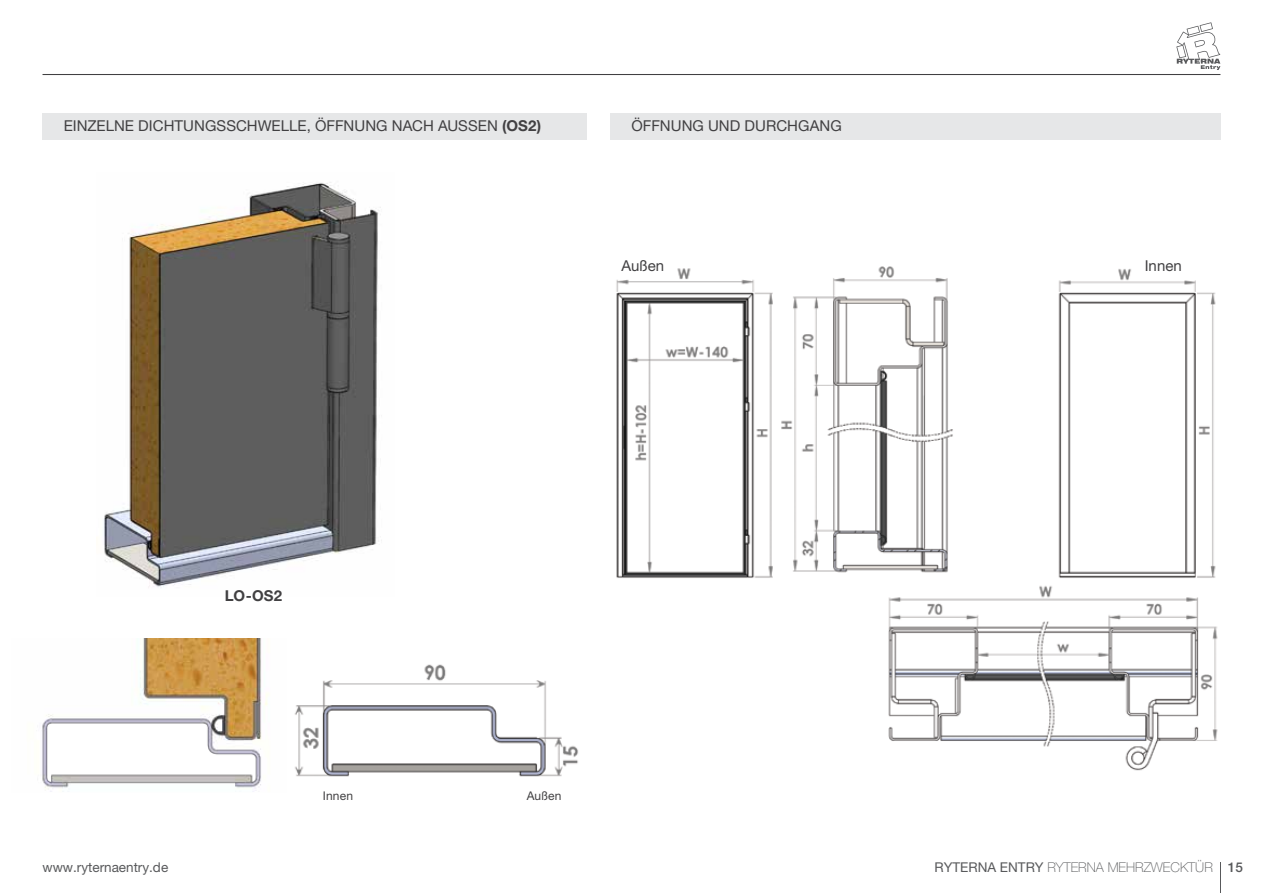
<style>
.page{position:relative;width:1263px;height:893px;background:#fff}
.page>*{position:absolute;margin:0;border:0;box-sizing:border-box;transform-origin:0 0}
.t1{font:15px "Helvetica Neue LT Pro";color:#414042}
.t2{font:700 15px "Helvetica Neue LT Pro";color:#414042}
.t3{font:100 13.5px "Helvetica Neue LT Pro";color:#58595b}
.t4{font:13.5px "Helvetica Neue LT Pro";color:#58595b}
.t5{font:12px "Helvetica Neue LT Pro";letter-spacing:.01em;color:#414042}
.s1{font-weight:700}
.s2{font-weight:400}
.s3{font-weight:500}
</style>
<div class="page">
<hr style="left:1220px;top:863px;width:1px;height:30px;background:#58595b">
<svg style="left:1176px;top:22px;width:44px;height:48px"></svg>
<hr style="left:43px;top:74px;width:1177px;height:1px;background:#414042">
<img style="left:104px;top:182px;width:278px;height:406px">
<img style="left:294px;top:664px;width:285px;height:113px">
<img style="left:42px;top:639px;width:226px;height:153px">
<div style="left:43px;top:113px;width:544px;height:26px;background:#e6e7e8"></div>
<img style="left:616px;top:268px;width:157px;height:310px">
<img style="left:781px;top:266px;width:437px;height:505px">
<div style="left:610px;top:113px;width:610px;height:26px;background:#e6e7e8"></div>
<div style="left:1135px;top:258px;width:56px;height:15px;background:#fff"></div>
<div style="left:615px;top:258px;width:56px;height:15px;background:#fff"></div>
<p class="t1" style="left:64px;top:117px;width:479px">EINZELNE DICHTUNGSSCHWELLE, ÖFFNUNG NACH AUSSEN <span class="s1">(OS2)</span></p>
<p class="t1" style="left:631px;top:117px;width:212px">ÖFFNUNG UND DURCHGANG</p>
<p class="t1" style="left:621px;top:257px;width:44px">Außen</p>
<p class="t1" style="left:1145px;top:257px;width:39px">Innen</p>
<p class="t2" style="left:225px;top:586px;width:59px">LO-OS2</p>
<p class="t5" style="left:323px;top:789px;width:32px">Innen</p>
<p class="t5" style="left:527px;top:789px;width:36px">Außen</p>
<p class="t4" style="left:43px;top:859px;width:127px">www.ryternaentry.de</p>
<p class="t3" style="left:934px;top:860px;width:310px"><span class="s2">RYTERNA ENTRY</span> RYTERNA MEHRZWECKTÜR <span class="s3">15</span></p>
</div>
